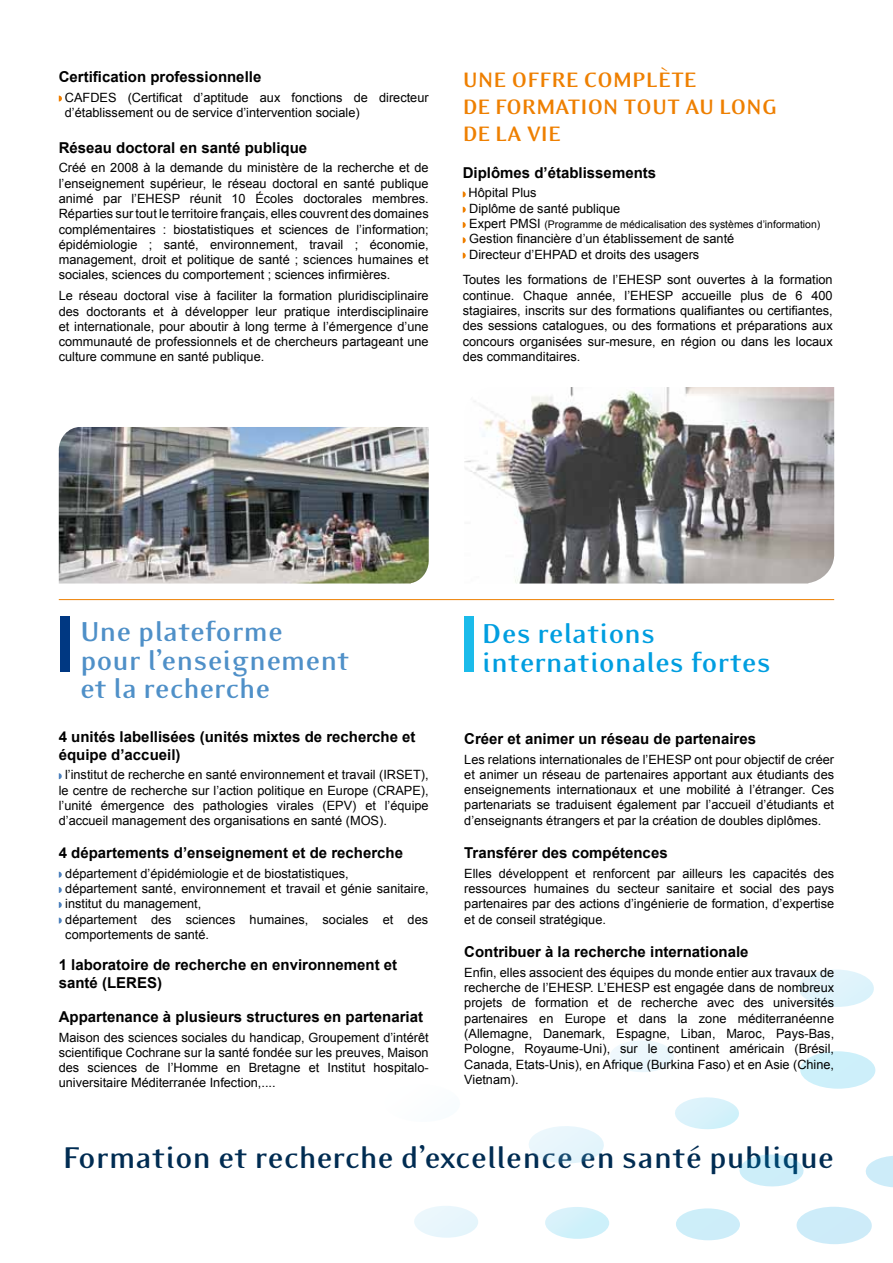
<style>
.page{position:relative;width:893px;height:1263px;background:#fff}
.page>*{position:absolute;margin:0;border:0;box-sizing:border-box;transform-origin:0 0}
.t1{font:700 34.5px "Eidetic Modern";letter-spacing:-.01em;color:#002c52}
.t2{font:700 31.5px/28.5px "Eidetic Modern";letter-spacing:-.01em;color:#4f90c8}
.t3{font:700 31.5px/28.5px "Eidetic Modern";letter-spacing:-.01em;color:#009ee0}
.t4{font:700 24px/27px "Eidetic Modern";letter-spacing:-.015em;color:#ee7f00}
.t5{font:700 15px/18px "Arial";color:#000}
.t6{font:12.75px/15.3px "Arial";color:#000;text-align:justify}
.t7{font:10.5px "Arial";color:#000}
.s1{font-size:12.75px}
</style>
<div class="page">
<div style="left:796px;top:1206px;width:76px;height:38px;background:#cdecf9;border-radius:50%"></div>
<div style="left:798px;top:969px;width:76px;height:38px;background:#e0f3fb;border-radius:50%"></div>
<div style="left:800px;top:1051px;width:75px;height:38px;background:#cdf0fa;border-radius:50%"></div>
<svg style="left:529px;top:1126px;width:75px;height:38px"></svg>
<svg style="left:675px;top:1097px;width:64px;height:33px"></svg>
<svg style="left:610px;top:1040px;width:64px;height:32px"></svg>
<div style="left:545px;top:1207px;width:64px;height:32px;background:#d1f1fa;border-radius:50%"></div>
<div style="left:414px;top:1205px;width:64px;height:33px;background:#e8f6fc;border-radius:50%"></div>
<svg style="left:865px;top:1156px;width:28px;height:32px"></svg>
<svg style="left:739px;top:1154px;width:65px;height:33px"></svg>
<div style="left:676px;top:1208px;width:64px;height:32px;background:#cdeef9;border-radius:50%"></div>
<img style="left:464px;top:387px;width:370px;height:196px">
<img style="left:59px;top:427px;width:370px;height:156px">
<svg style="left:59px;top:96px;width:3px;height:6px"></svg>
<svg style="left:463px;top:191px;width:3px;height:6px"></svg>
<svg style="left:463px;top:207px;width:3px;height:6px"></svg>
<svg style="left:463px;top:222px;width:3px;height:6px"></svg>
<svg style="left:463px;top:237px;width:3px;height:6px"></svg>
<svg style="left:463px;top:253px;width:3px;height:6px"></svg>
<div style="left:60px;top:617px;width:10px;height:55px;background:#003882"></div>
<div style="left:464px;top:616px;width:9px;height:56px;background:#1bbbea"></div>
<svg style="left:59px;top:773px;width:3px;height:6px"></svg>
<svg style="left:59px;top:872px;width:3px;height:6px"></svg>
<svg style="left:59px;top:887px;width:3px;height:6px"></svg>
<svg style="left:59px;top:917px;width:3px;height:6px"></svg>
<svg style="left:59px;top:902px;width:3px;height:6px"></svg>
<hr style="left:59px;top:599px;width:775px;height:1px;background:#ee7f00">
<p class="t5" style="left:59px;top:68px;width:204px">Certification professionnelle</p>
<p class="t6" style="left:65px;top:90px;width:365px">CAFDES (Certificat d’aptitude aux fonctions de directeur d’établissement ou de service d’intervention sociale)</p>
<p class="t5" style="left:59px;top:139px;width:250px">Réseau doctoral en santé publique</p>
<p class="t6" style="left:59px;top:160px;width:371px">Créé en 2008 à la demande du ministère de la recherche et de l’enseignement supérieur, le réseau doctoral en santé publique animé par l’EHESP réunit 10 Écoles doctorales membres.<br>Réparties sur tout le territoire français, elles couvrent des domaines complémentaires : biostatistiques et sciences de l’information; épidémiologie ; santé, environnement, travail ; économie, management, droit et politique de santé ; sciences humaines et sociales, sciences du comportement ; sciences infirmières.</p>
<p class="t6" style="left:59px;top:288px;width:371px">Le réseau doctoral vise à faciliter la formation pluridisciplinaire des doctorants et à développer leur pratique interdisciplinaire et internationale, pour aboutir à long terme à l’émergence d’une communauté de professionnels et de chercheurs partageant une culture commune en santé publique.</p>
<h3 class="t4" style="left:463px;top:66px;width:316px">UNE OFFRE COMPLÈTE<br>DE FORMATION TOUT AU LONG<br>DE LA VIE</h3>
<p class="t5" style="left:463px;top:164px;width:195px">Diplômes d’établissements</p>
<p class="t6" style="left:469px;top:185px;width:153px">Hôpital Plus<br>Diplôme de santé publique</p>
<p class="t7" style="left:469px;top:217px;width:353px"><span class="s1">Expert PMSI</span> (Programme de médicalisation des systèmes d’information)</p>
<p class="t6" style="left:469px;top:231px;width:267px">Gestion financière d’un établissement de santé<br>Directeur d’EHPAD et droits des usagers</p>
<p class="t6" style="left:463px;top:272px;width:371px">Toutes les formations de l’EHESP sont ouvertes à la formation continue. Chaque année, l’EHESP accueille plus de 6 400 stagiaires, inscrits sur des formations qualifiantes ou certifiantes, des sessions catalogues, ou des formations et préparations aux concours organisées sur-mesure, en région ou dans les locaux des commanditaires.</p>
<h2 class="t2" style="left:80px;top:617px;width:271px">Une plateforme pour l’enseignement et la recherche</h2>
<p class="t5" style="left:59px;top:728px;width:358px">4 unités labellisées (unités mixtes de recherche et équipe d’accueil)</p>
<p class="t6" style="left:59px;top:767px;width:371px;text-indent:6px">l’institut de recherche en santé environnement et travail (IRSET), le centre de recherche sur l’action politique en Europe (CRAPE), l’unité émergence des pathologies virales (EPV) et l’équipe d’accueil management des organisations en santé (MOS).</p>
<p class="t5" style="left:59px;top:844px;width:346px">4 départements d’enseignement et de recherche</p>
<p class="t6" style="left:65px;top:866px;width:365px;text-align:left">département d’épidémiologie et de biostatistiques,<br>département santé, environnement et travail et génie sanitaire, institut du management,<br>département des sciences humaines, sociales et des comportements de santé.</p>
<p class="t5" style="left:59px;top:956px;width:340px">1 laboratoire de recherche en environnement et santé (LERES)</p>
<p class="t5" style="left:59px;top:1008px;width:366px">Appartenance à plusieurs structures en partenariat</p>
<p class="t6" style="left:59px;top:1029px;width:371px">Maison des sciences sociales du handicap, Groupement d’intérêt scientifique Cochrane sur la santé fondée sur les preuves, Maison des sciences de l’Homme en Bretagne et Institut hospitalo&shy;universitaire Méditerranée Infection,....</p>
<h2 class="t3" style="left:482px;top:620px;width:291px">Des relations internationales fortes</h2>
<p class="t5" style="left:464px;top:730px;width:293px">Créer et animer un réseau de partenaires</p>
<p class="t6" style="left:464px;top:751px;width:371px">Les relations internationales de l’EHESP ont pour objectif de créer et animer un réseau de partenaires apportant aux étudiants des enseignements internationaux et une mobilité à l’étranger. Ces partenariats se traduisent également par l’accueil d’étudiants et d’enseignants étrangers et par la création de doubles diplômes.</p>
<p class="t5" style="left:464px;top:844px;width:205px">Transférer des compétences</p>
<p class="t6" style="left:464px;top:866px;width:371px">Elles développent et renforcent par ailleurs les capacités des ressources humaines du secteur sanitaire et social des pays partenaires par des actions d’ingénierie de formation, d’expertise et de conseil stratégique.</p>
<p class="t5" style="left:464px;top:943px;width:286px">Contribuer à la recherche internationale</p>
<p class="t6" style="left:464px;top:965px;width:371px">Enfin, elles associent des équipes du monde entier aux travaux de recherche de l’EHESP. L’EHESP est engagée dans de nombreux projets de formation et de recherche avec des universités partenaires en Europe et dans la zone méditerranéenne (Allemagne, Danemark, Espagne, Liban, Maroc, Pays-Bas, Pologne, Royaume-Uni), sur le continent américain (Brésil, Canada, Etats-Unis), en Afrique (Burkina Faso) et en Asie (Chine, Vietnam).</p>
<h1 class="t1" style="left:63px;top:1139px;width:773px">Formation et recherche d’excellence en santé publique</h1>
</div>
